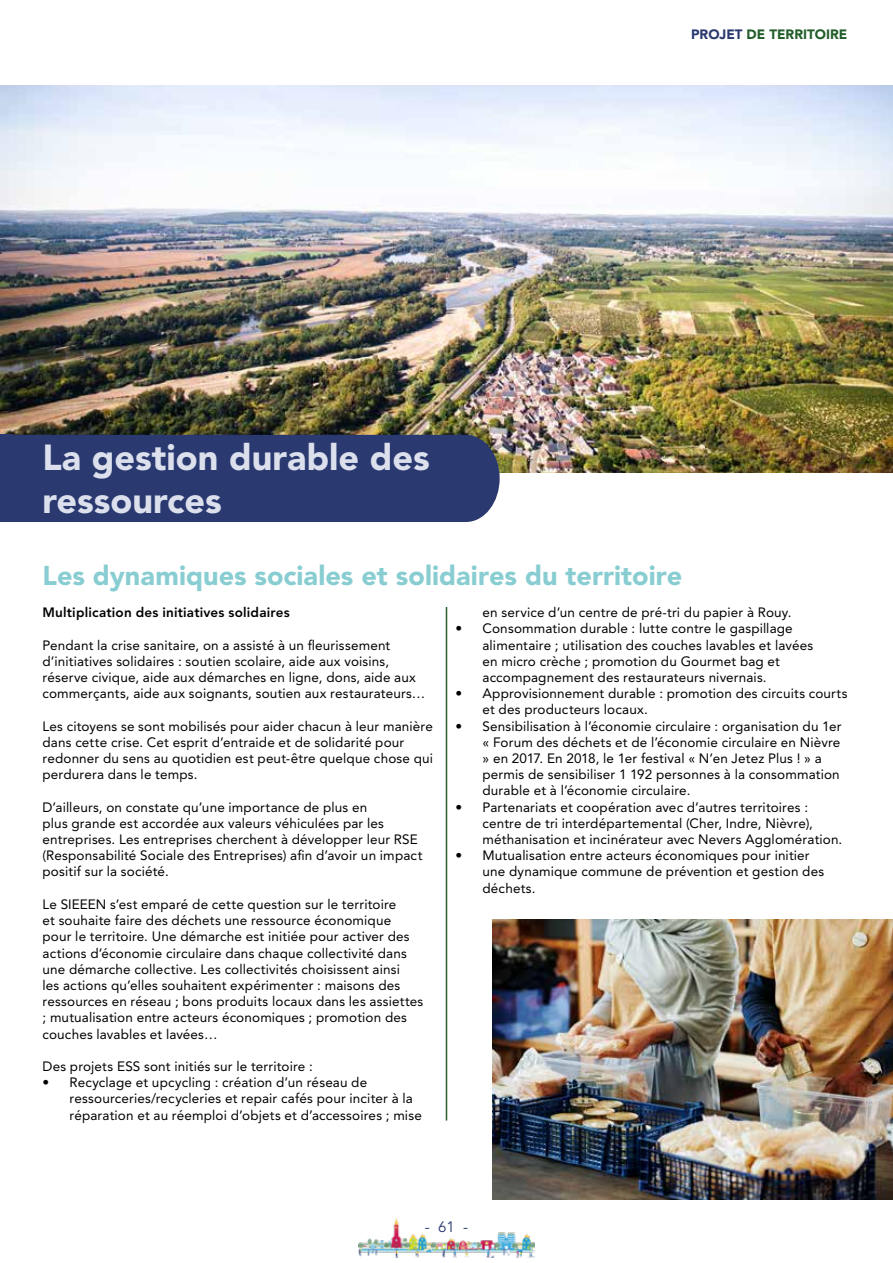
<style>
.page{position:relative;width:893px;height:1263px;background:#fff}
.page>*{position:absolute;margin:0;border:0;box-sizing:border-box;transform-origin:0 0}
.t1{font:900 36px/43.2px "Avenir LT Std";color:#dce0ec}
.t2{font:900 27px "Avenir LT Std";color:#88cdd1}
.t3{font:15px "Avenir LT Std";color:#2a3970}
.t4{font:13.5px/16.2px "Avenir LT Std";letter-spacing:.01em;color:#000}
.t5{font:800 13.5px "Avenir LT Std";letter-spacing:.015em;color:#000}
.t6{font:900 13.5px "Avenir LT Std";color:#225d2a}
.s1{color:#2a3970}
</style>
<div class="page">
<img style="left:359px;top:1218px;width:175px;height:39px">
<img style="left:0;top:85px;width:893px;height:388px">
<div style="left:12px;top:435px;width:488px;height:87px;background:#2a3970"></div>
<div style="left:0;top:435px;width:12px;height:87px;background:#2a3970"></div>
<hr style="left:446px;top:607px;width:1px;height:513px;background:#225d2a">
<img style="left:492px;top:920px;width:401px;height:279px">
<h1 class="t1" style="left:43px;top:436px;width:389px">La gestion durable des ressources</h1>
<p class="t6" style="left:691px;top:26px;width:158px"><span class="s1">PROJET</span> DE TERRITOIRE</p>
<h2 class="t2" style="left:43px;top:559px;width:641px">Les dynamiques sociales et solidaires du territoire</h2>
<p class="t5" style="left:43px;top:604px;width:249px">Multiplication des initiatives solidaires</p>
<p class="t4" style="left:43px;top:637px;width:384px">Pendant la crise sanitaire, on a assisté à un fleurissement d’initiatives solidaires : soutien scolaire, aide aux voisins, réserve civique, aide aux démarches en ligne, dons, aide aux commerçants, aide aux soignants, soutien aux restaurateurs…</p>
<p class="t4" style="left:43px;top:718px;width:392px">Les citoyens se sont mobilisés pour aider chacun à leur manière dans cette crise. Cet esprit d’entraide et de solidarité pour redonner du sens au quotidien est peut-être quelque chose qui perdurera dans le temps.</p>
<p class="t4" style="left:43px;top:799px;width:381px">D’ailleurs, on constate qu’une importance de plus en<br>plus grande est accordée aux valeurs véhiculées par les entreprises. Les entreprises cherchent à développer leur RSE (Responsabilité Sociale des Entreprises) afin d’avoir un impact positif sur la société.</p>
<p class="t4" style="left:43px;top:896px;width:382px">Le SIEEEN s’est emparé de cette question sur le territoire<br>et souhaite faire des déchets une ressource économique pour le territoire. Une démarche est initiée pour activer des actions d’économie circulaire dans chaque collectivité dans une démarche collective. Les collectivités choisissent ainsi<br>les actions qu’elles souhaitent expérimenter : maisons des ressources en réseau ; bons produits locaux dans les assiettes ; mutualisation entre acteurs économiques ; promotion des couches lavables et lavées…</p>
<p class="t4" style="left:43px;top:1058px;width:272px">Des projets ESS sont initiés sur le territoire :</p>
<p class="t4" style="left:70px;top:1074px;width:354px;text-indent:-27px">• Recyclage et upcycling : création d’un réseau de ressourceries/recycleries et repair cafés pour inciter à la réparation et au réemploi d’objets et d’accessoires ; mise</p>
<p class="t4" style="left:482px;top:604px;width:311px">en service d’un centre de pré-tri du papier à Rouy.</p>
<p class="t4" style="left:482px;top:621px;width:332px;text-indent:-27px">• Consommation durable : lutte contre le gaspillage alimentaire ; utilisation des couches lavables et lavées en micro crèche ; promotion du Gourmet bag et accompagnement des restaurateurs nivernais.</p>
<p class="t4" style="left:482px;top:685px;width:367px;text-indent:-27px">• Approvisionnement durable : promotion des circuits courts et des producteurs locaux.</p>
<p class="t4" style="left:482px;top:718px;width:361px;text-indent:-27px">• Sensibilisation à l’économie circulaire : organisation du 1er « Forum des déchets et de l’économie circulaire en Nièvre » en 2017. En 2018, le 1er festival « N’en Jetez Plus ! » a permis de sensibiliser 1 192 personnes à la consommation durable et à l’économie circulaire.</p>
<p class="t4" style="left:482px;top:799px;width:361px;text-indent:-27px">• Partenariats et coopération avec d’autres territoires : centre de tri interdépartemental (Cher, Indre, Nièvre), méthanisation et incinérateur avec Nevers Agglomération.</p>
<p class="t4" style="left:482px;top:847px;width:343px;text-indent:-27px">• Mutualisation entre acteurs économiques pour initier une dynamique commune de prévention et gestion des déchets.</p>
<p class="t3" style="left:425px;top:1218px;width:45px">- 61 -</p>
</div>
